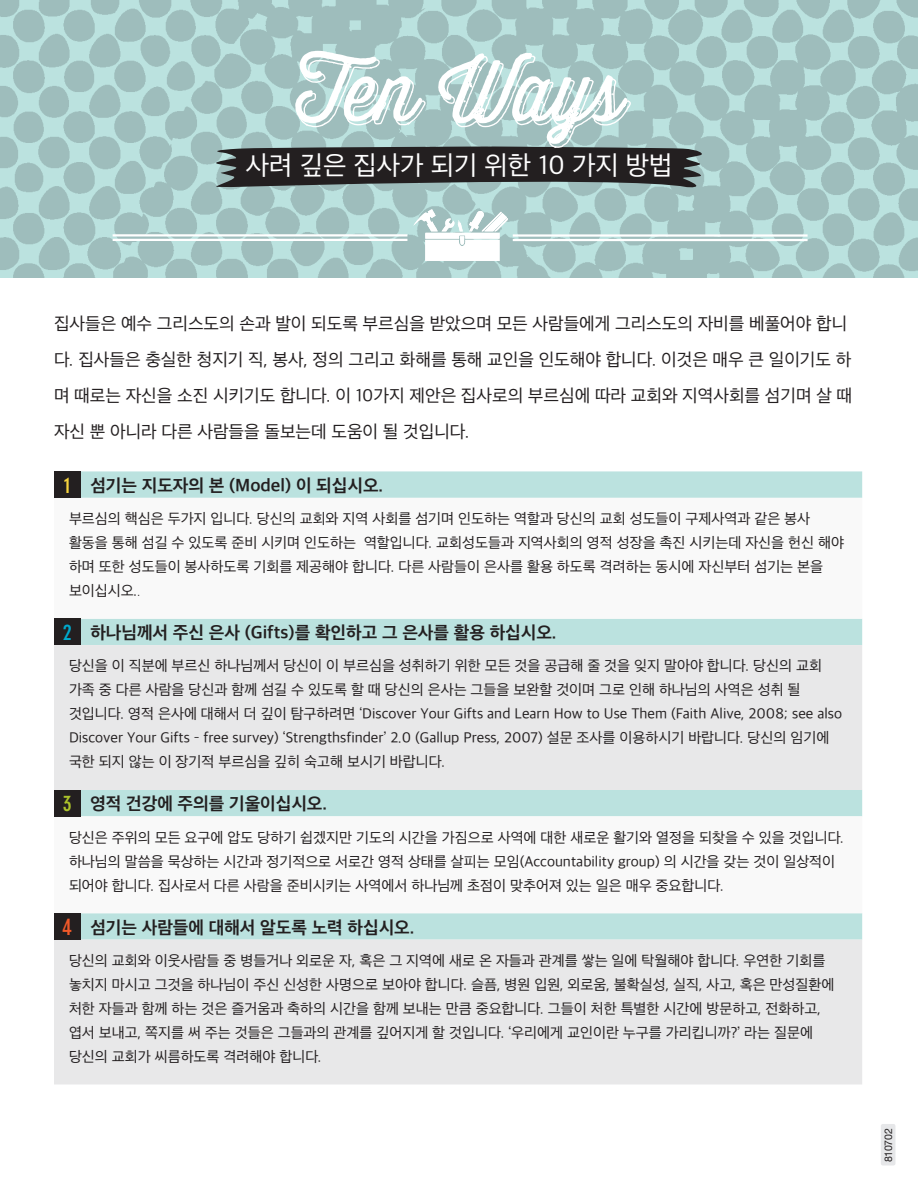
<style>
.page{position:relative;width:918px;height:1188px;background:#fff}
.page>*{position:absolute;margin:0;border:0;box-sizing:border-box;transform-origin:0 0}
.t1{font:82.35px "Thirsty Rough Lt";color:#fff}
.t2{font:27px "Apple SD Gothic Neo";color:#fff}
.t3{font:18px/36px "Apple SD Gothic Neo";color:#231f20}
.t4{font:700 18px "Apple SD Gothic Neo";color:#231f20}
.t5{font:15px/24px "Apple SD Gothic Neo";color:#231f20}
.t6{font:10.5px "Helvetica Neue CE";letter-spacing:-.01em;color:#231f20}
.s1{font-family:"DIN Neuzeit Grotesk Std";font-stretch:condensed;font-size:21.6px;color:#f8d53f}
.s2{font-family:"Gotham";font-weight:300;font-size:14.25px}
.s3{font-family:"DIN Neuzeit Grotesk Std";font-stretch:condensed;font-size:21.6px;color:#00a9cc}
.s4{font-family:"DIN Neuzeit Grotesk Std";font-stretch:condensed;font-size:21.6px;color:#acc32b}
.s5{font-family:"DIN Neuzeit Grotesk Std";font-stretch:condensed;font-size:23.25px;color:#f15929}
</style>
<div class="page">
<div style="left:881px;top:1124px;width:14px;height:42px;background:#e6e7e9;border-radius:2px"></div>
<img style="left:0;top:0;width:918px;height:277px">
<svg style="left:212px;top:53px;width:497px;height:136px;background:#889f9e"></svg>
<svg style="left:413px;top:209px;width:95px;height:52px"></svg>
<hr style="left:113px;top:239px;width:294px;height:2px;background:#fff">
<hr style="left:113px;top:234px;width:294px;height:3px;background:#fff">
<hr style="left:513px;top:239px;width:295px;height:2px;background:#fff">
<hr style="left:513px;top:234px;width:295px;height:3px;background:#fff">
<svg style="left:80px;top:471px;width:782px;height:27px;background:#bce2df"></svg>
<div style="left:54px;top:618px;width:808px;height:27px;background:#bbe2df"></div>
<svg style="left:54px;top:645px;width:808px;height:439px;fill:#e8e8e9"></svg>
<div style="left:54px;top:471px;width:26px;height:27px;background:#231f20"></div>
<div style="left:54px;top:619px;width:26px;height:26px;background:#231f20"></div>
<div style="left:54px;top:790px;width:26px;height:26px;background:#231f20"></div>
<div style="left:54px;top:913px;width:26px;height:27px;background:#231f20"></div>
<h1 class="t1" style="left:295px;top:32px;width:329px">Ten Ways</h1>
<h2 class="t2" style="left:246px;top:151px;width:428px">사려 깊은 집사가 되기 위한 10 가지 방법</h2>
<p class="t3" style="left:54px;top:307px;width:800px">집사들은 예수 그리스도의 손과 발이 되도록 부르심을 받았으며 모든 사람들에게 그리스도의 자비를 베풀어야 합니 다. 집사들은 충실한 청지기 직, 봉사, 정의 그리고 화해를 통해 교인을 인도해야 합니다. 이것은 매우 큰 일이기도 하 며 때로는 자신을 소진 시키기도 합니다. 이 10가지 제안은 집사로의 부르심에 따라 교회와 지역사회를 섬기며 살 때 자신 뿐 아니라 다른 사람들을 돌보는데 도움이 될 것입니다.</p>
<p class="t4" style="left:64px;top:476px;width:321px"><span class="s1">1</span> 섬기는 지도자의 본 (Model) 이 되십시오.</p>
<p class="t5" style="left:69px;top:508px;width:777px">부르심의 핵심은 두가지 입니다. 당신의 교회와 지역 사회를 섬기며 인도하는 역할과 당신의 교회 성도들이 구제사역과 같은 봉사 활동을 통해 섬길 수 있도록 준비 시키며 인도하는 역할입니다. 교회성도들과 지역사회의 영적 성장을 촉진 시키는데 자신을 헌신 해야 하며 또한 성도들이 봉사하도록 기회를 제공해야 합니다. 다른 사람들이 은사를 활용 하도록 격려하는 동시에 자신부터 섬기는 본을 보이십시오.<span class="s2">.</span></p>
<p class="t4" style="left:63px;top:623px;width:495px"><span class="s3">2</span> 하나님께서 주신 은사 (Gifts)를 확인하고 그 은사를 활용 하십시오.</p>
<p class="t5" style="left:69px;top:655px;width:775px">당신을 이 직분에 부르신 하나님께서 당신이 이 부르심을 성취하기 위한 모든 것을 공급해 줄 것을 잊지 말아야 합니다. 당신의 교회 가족 중 다른 사람을 당신과 함께 섬길 수 있도록 할 때 당신의 은사는 그들을 보완할 것이며 그로 인해 하나님의 사역은 성취 될 것입니다. 영적 은사에 대해서 더 깊이 탐구하려면 ‘Discover Your Gifts and Learn How to Use Them (Faith Alive, 2008; see also Discover Your Gifts – free survey) ‘Strengthsfinder’ 2.0 (Gallup Press, 2007) 설문 조사를 이용하시기 바랍니다. 당신의 임기에 국한 되지 않는 이 장기적 부르심을 깊히 숙고해 보시기 바랍니다.</p>
<p class="t4" style="left:63px;top:794px;width:266px"><span class="s4">3</span> 영적 건강에 주의를 기울이십시오.</p>
<p class="t5" style="left:69px;top:826px;width:777px">당신은 주위의 모든 요구에 압도 당하기 쉽겠지만 기도의 시간을 가짐으로 사역에 대한 새로운 활기와 열정을 되찾을 수 있을 것입니다. 하나님의 말씀을 묵상하는 시간과 정기적으로 서로간 영적 상태를 살피는 모임(Accountability group) 의 시간을 갖는 것이 일상적이 되어야 합니다. 집사로서 다른 사람을 준비시키는 사역에서 하나님께 초점이 맞추어져 있는 일은 매우 중요합니다.</p>
<p class="t4" style="left:62px;top:917px;width:353px"><span class="s5">4</span> 섬기는 사람들에 대해서 알도록 노력 하십시오.</p>
<p class="t5" style="left:69px;top:949px;width:767px">당신의 교회와 이웃사람들 중 병들거나 외로운 자, 혹은 그 지역에 새로 온 자들과 관계를 쌓는 일에 탁월해야 합니다. 우연한 기회를 놓치지 마시고 그것을 하나님이 주신 신성한 사명으로 보아야 합니다. 슬픔, 병원 입원, 외로움, 불확실성, 실직, 사고, 혹은 만성질환에 처한 자들과 함께 하는 것은 즐거움과 축하의 시간을 함께 보내는 만큼 중요합니다. 그들이 처한 특별한 시간에 방문하고, 전화하고, 엽서 보내고, 쪽지를 써 주는 것들은 그들과의 관계를 깊어지게 할 것입니다. ‘우리에게 교인이란 누구를 가리킵니까?’ 라는 질문에 당신의 교회가 씨름하도록 격려해야 합니다.</p>
<p class="t6" style="left:882px;top:1162px;width:36px;rotate:-90deg">810702</p>
</div>
